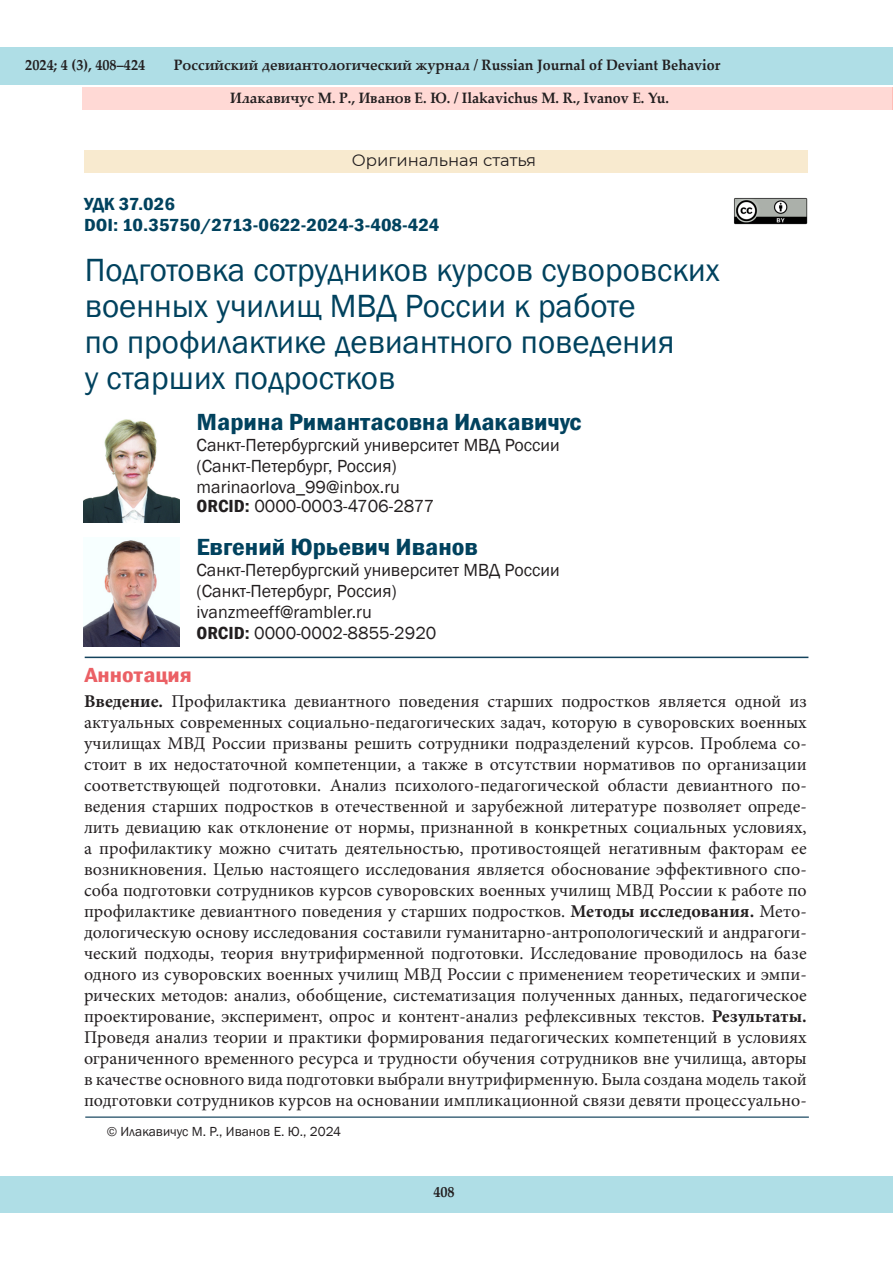
<style>
.page{position:relative;width:893px;height:1263px;background:#fff}
.page>*{position:absolute;margin:0;border:0;box-sizing:border-box;transform-origin:0 0}
.Заголовок_статьи{font:33px/36px "Franklin Gothic";color:#01425e}
.t1{font:600 condensed 24px "Franklin Gothic";color:#01425e;scale:1.15 1}
.t2{font:600 condensed 21px "Franklin Gothic";color:#eb6065;scale:1.2 1}
.Текст_статьи{font:18px/21px "Minion Pro";color:#231f20;text-align:justify}
.t3{font:18px "Franklin Gothic";color:#231f20}
.t4{font:600 condensed 18px "Franklin Gothic";color:#01425e;scale:1.15 1}
.t5{font:16.5px "Montserrat";color:#231f20}
.t6{font:700 15px "Palatino Linotype";color:#231f20;scale:.95 1}
.t7{font:13.5px "Franklin Gothic";color:#231f20}
.s1{font-weight:600;font-stretch:condensed}
.s2{font-weight:700}
</style>
<div class="page">
<div style="left:0;top:48px;width:893px;height:37px;background:#afdee6"></div>
<div style="left:0;top:1176px;width:892px;height:37px;background:#afdee6"></div>
<img style="left:734px;top:197px;width:73px;height:28px">
<div style="left:84px;top:150px;width:724px;height:23px;background:#f8eacf"></div>
<img style="left:84px;top:419px;width:96px;height:103px">
<img style="left:84px;top:540px;width:95px;height:107px">
<hr style="left:85px;top:657px;width:723px;height:1px;background:#14435d">
<hr style="left:85px;top:1116px;width:724px;height:2px;background:#14435d">
<div style="left:82px;top:88px;width:811px;height:22px;background:#ffd9d5"></div>
<svg style="left:892px;top:88px;width:1px;height:22px"></svg>
<p class="t6" style="left:25px;top:55px;width:128px">2024; 4 (3), 408–424</p>
<p class="t6" style="left:174px;top:54px;width:577px">Российский девиантологический журнал / Russian Journal of Deviant Behavior</p>
<p class="t6" style="left:230px;top:87px;width:464px">Илакавичус М. Р., Иванов Е. Ю. / Ilakavichus M. R., Ivanov E. Yu.</p>
<p class="t5" style="left:352px;top:149px;width:186px">Оригинальная статья</p>
<p class="t4" style="left:84px;top:192px;width:80px">УДК 37.026</p>
<p class="t4" style="left:84px;top:213px;width:310px">DOI: 10.35750/2713-0622-2024-3-408-424</p>
<p class="Заголовок_статьи" style="left:85px;top:252px;width:636px">Подготовка сотрудников курсов суворовских военных училищ МВД России к работе</p>
<p class="Заголовок_статьи" style="left:85px;top:324px;width:591px">по профилактике девиантного поведения</p>
<p class="Заголовок_статьи" style="left:85px;top:360px;width:312px">у старших подростков</p>
<p class="t1" style="left:197px;top:406px;width:336px">Марина Римантасовна Илакавичус</p>
<p class="t3" style="left:197px;top:434px;width:365px">Санкт-Петербургский университет МВД России</p>
<p class="t3" style="left:197px;top:455px;width:202px">(Санкт-Петербург, Россия)</p>
<p class="t3" style="left:197px;top:476px;width:205px">marinaorlova_99@inbox.ru</p>
<p class="t3" style="left:197px;top:495px;width:239px"><span class="s1">ORCID:</span> 0000-0003-4706-2877</p>
<p class="t1" style="left:196px;top:531px;width:246px">Евгений Юрьевич Иванов</p>
<p class="t3" style="left:196px;top:558px;width:365px">Санкт-Петербургский университет МВД России</p>
<p class="t3" style="left:196px;top:579px;width:202px">(Санкт-Петербург, Россия)</p>
<p class="t3" style="left:196px;top:600px;width:177px">ivanzmeeff@rambler.ru</p>
<p class="t3" style="left:196px;top:621px;width:242px"><span class="s1">ORCID:</span> 0000-0002-8855-2920</p>
<p class="t2" style="left:85px;top:661px;width:91px">Аннотация</p>
<p class="Текст_статьи" style="left:84px;top:691px;width:724px"><span class="s2">Введение.</span> Профилактика девиантного поведения старших подростков является одной из актуальных современных социально-педагогических задач, которую в суворовских военных училищах МВД России призваны решить сотрудники подразделений курсов. Проблема со&shy;стоит в их недостаточной компетенции, а также в отсутствии нормативов по организации соответствующей подготовки. Анализ психолого-педагогической области девиантного по&shy;ведения старших подростков в отечественной и зарубежной литературе позволяет опреде&shy;лить девиацию как отклонение от нормы, признанной в конкретных социальных условиях, а профилактику можно считать деятельностью, противостоящей негативным факторам ее возникновения. Целью настоящего исследования является обоснование эффективного спо&shy;соба подготовки сотрудников курсов суворовских военных училищ МВД России к работе по профилактике девиантного поведения у старших подростков. <span class="s2">Методы исследования.</span> Мето&shy;дологическую основу исследования составили гуманитарно-антропологический и андрагоги&shy;ческий подходы, теория внутрифирменной подготовки. Исследование проводилось на базе одного из суворовских военных училищ МВД России с применением теоретических и эмпи&shy;рических методов: анализ, обобщение, систематизация полученных данных, педагогическое проектирование, эксперимент, опрос и контент-анализ рефлексивных текстов. <span class="s2">Результаты.<br></span>Проведя анализ теории и практики формирования педагогических компетенций в условиях ограниченного временного ресурса и трудности обучения сотрудников вне училища, авторы в качестве основного вида подготовки выбрали внутрифирменную. Была создана модель такой подготовки сотрудников курсов на основании импликационной связи девяти процессуально-</p>
<p class="t7" style="left:107px;top:1123px;width:236px">© Илакавичус М. Р., Иванов Е. Ю., 2024</p>
<p class="t6" style="left:433px;top:1181px;width:24px">408</p>
</div>
